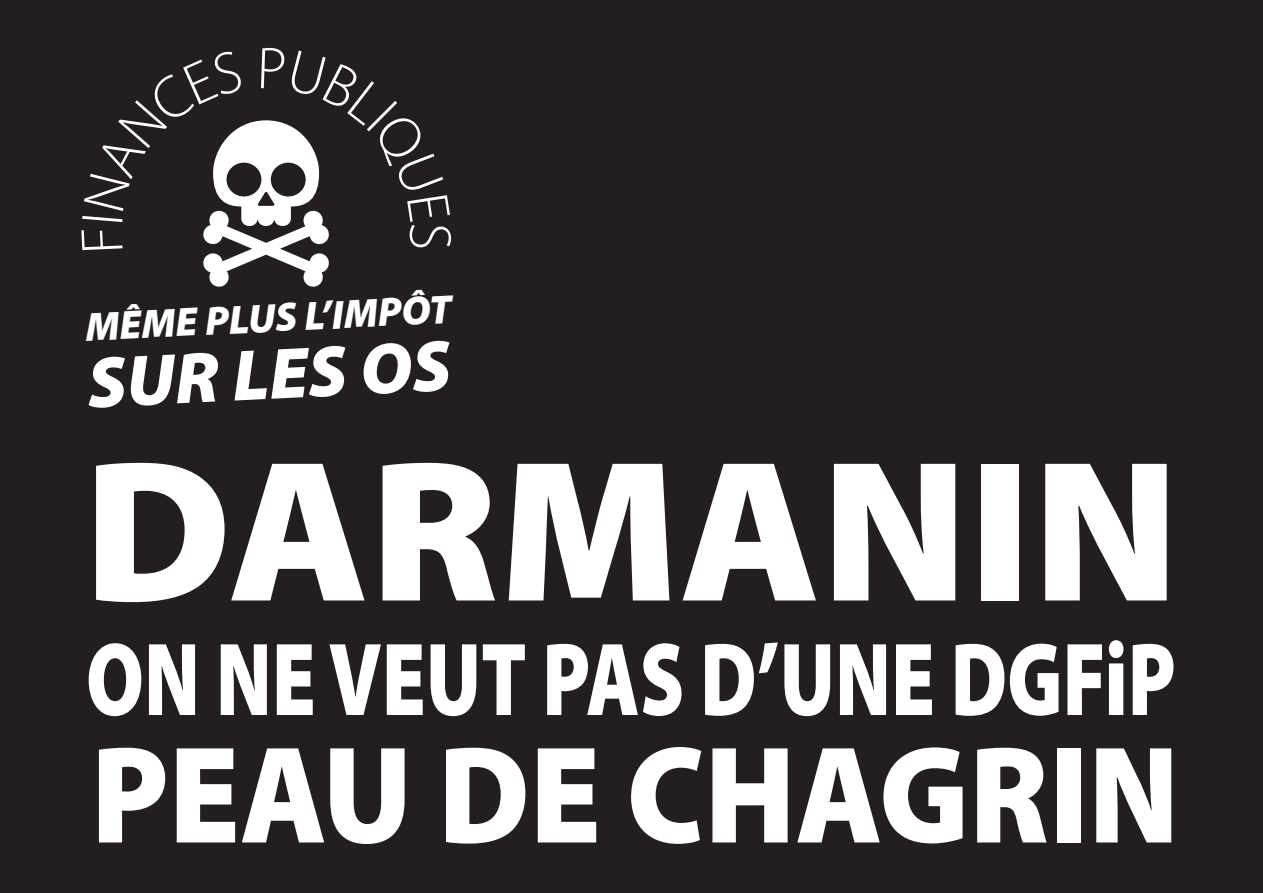
<style>
.page{position:relative;width:1263px;height:893px;background:#231f20}
.page>*{position:absolute;margin:0;border:0;box-sizing:border-box;transform-origin:0 0}
.t1{font:900 202.65px "Myriad Pro";color:#fff}
.t2{font:900 139.5px "Myriad Pro";color:#fff;scale:.93 1}
.t3{font:900 104.7px "Myriad Pro";color:#fff;scale:.76 1}
.t4{font:italic 900 72.6px "Myriad Pro";color:#fff}
.t5{font:italic 900 40.8px "Myriad Pro";color:#fff}
</style>
<div class="page">
<svg style="left:203px;top:120px;width:126px;height:167px"></svg>
<p class="t5" style="left:84px;top:300px;width:368px;rotate:-3deg">MÊME PLUS L’IMPÔT</p>
<p class="t4" style="left:85px;top:336px;width:365px;rotate:-3deg">SUR LES OS</p>
<h1 class="t1" style="left:83px;top:417px;width:1098px">DARMANIN</h1>
<p class="t3" style="left:86px;top:620px;width:1435px">ON NE VEUT PAS D’UNE DGFiP</p>
<h2 class="t2" style="left:91px;top:716px;width:1172px">PEAU DE CHAGRIN</h2>
</div>
